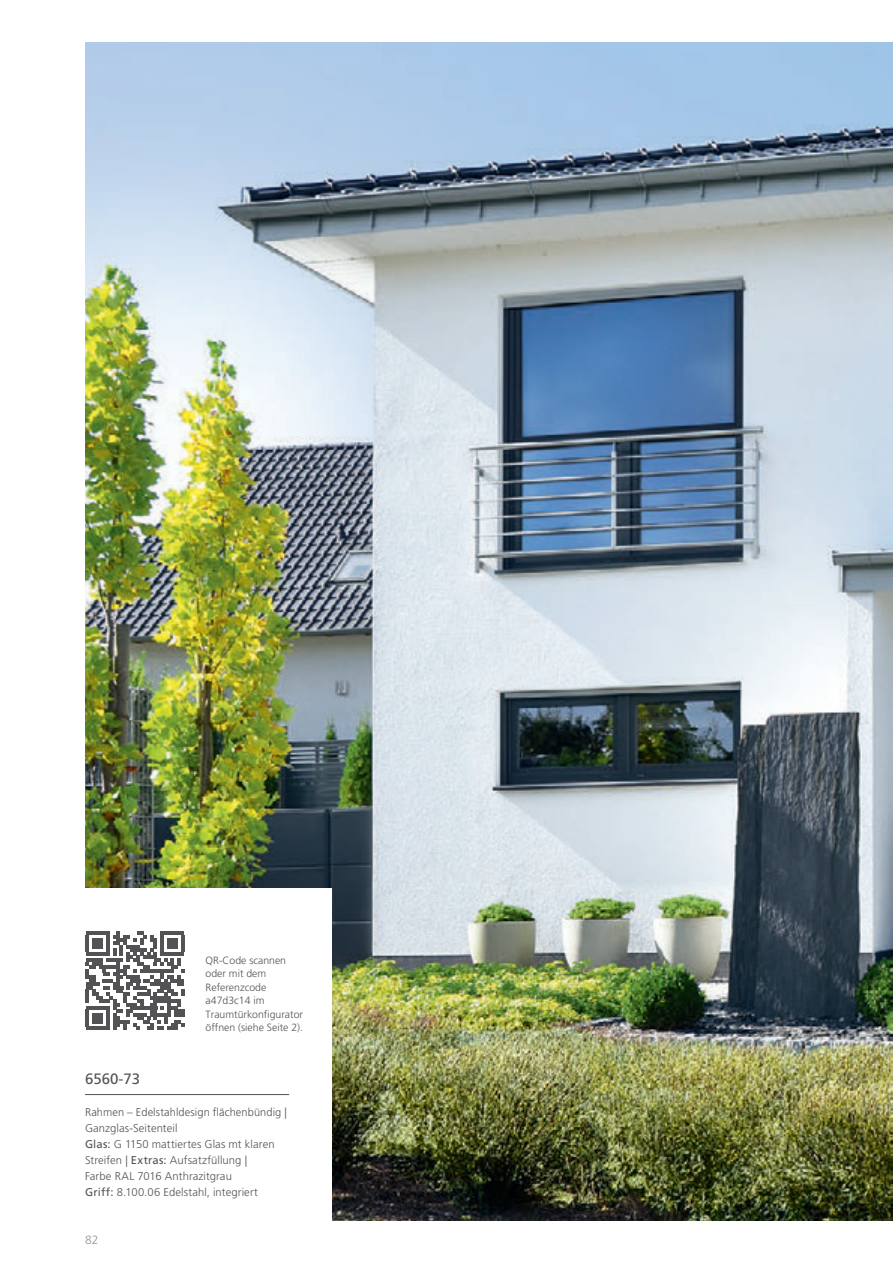
<style>
.page{position:relative;width:893px;height:1263px;background:#fff}
.page>*{position:absolute;margin:0;border:0;box-sizing:border-box;transform-origin:0 0}
.t1{font:15px "Frutiger LT Pro";color:#535355}
.t2{font:300 12px "Frutiger LT Pro";color:#939598}
.t3{font:300 11.25px/15.9px "Frutiger LT Pro";letter-spacing:.01em;color:#535355}
.t4{font:300 10.5px/13.5px "Frutiger LT Pro";color:#535355}
.s1{font-weight:400}
</style>
<div class="page">
<img style="left:85px;top:43px;width:808px;height:1177px">
<div style="left:0;top:889px;width:332px;height:374px;background:#fff"></div>
<hr style="left:85px;top:1094px;width:204px;height:1px;background:#535355">
<svg style="left:86px;top:931px;width:98px;height:99px"></svg>
<hr style="left:86px;top:1027px;width:24px;height:3px;background:#535355">
<div style="left:93px;top:1013px;width:10px;height:10px;background:#535355"></div>
<p class="t4" style="left:206px;top:953px;width:99px">QR-Code scannen oder mit dem<br>Referenzcode a47d3c14 im<br>Traumtürkonfigurator öffnen (siehe Seite 2).</p>
<h1 class="t1" style="left:85px;top:1070px;width:57px">6560-73</h1>
<p class="t3" style="left:85px;top:1104px;width:203px">Rahmen – Edelstahldesign flächenbündig | Ganzglas-Seitenteil<br><span class="s1">Glas:</span> G 1150 mattiertes Glas mt klaren Streifen | <span class="s1">Extras:</span> Aufsatzfüllung |<br>Farbe RAL 7016 Anthrazitgrau<br><span class="s1">Griff:</span> 8.100.06 Edelstahl, integriert</p>
<p class="t2" style="left:85px;top:1233px;width:15px">82</p>
</div>
